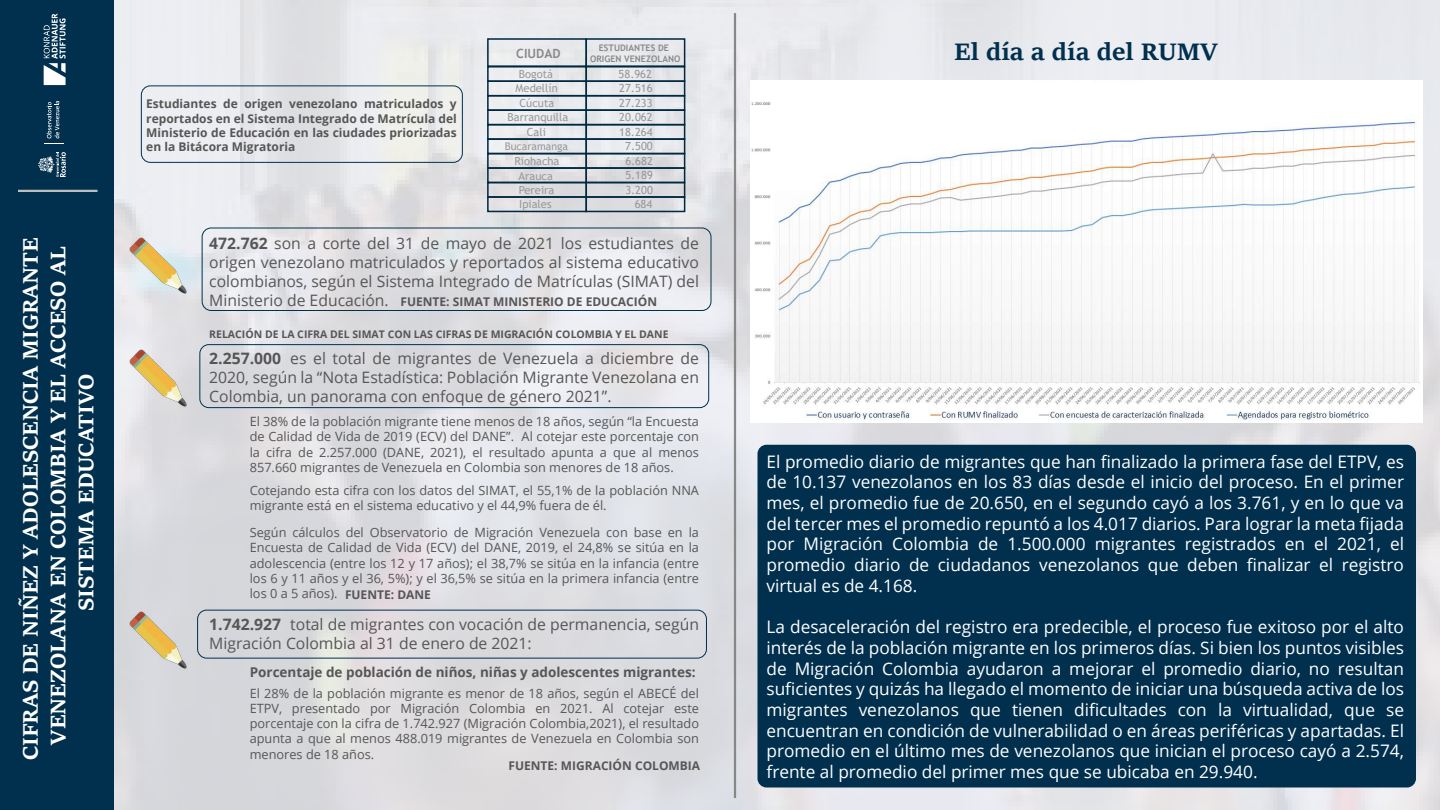
<style>
.page{position:relative;width:1440px;height:810px;background:#fff}
.page>*{position:absolute;margin:0;border:0;box-sizing:border-box;transform-origin:0 0}
.t1{font:700 26.25px "Sitka Subheading";color:#00304e}
.t2{font:700 23.25px/27.9px "Sitka Subheading";color:#fff;text-align:center}
.t3{font:17.25px/20.7px "Open Sans";color:#fff;text-align:justify}
.t4{font:15.75px/18.9px "Open Sans";color:#565656;text-align:justify}
.t5{font:700 13.5px "Open Sans";color:#565656}
.t6{font:12.75px/15.3px "Open Sans";color:#565656;text-align:justify}
.t7{font:700 12.75px "Trebuchet MS";color:#898989}
.t8{font:700 12px/14.4px "Open Sans";color:#565656;text-align:justify}
.t9{font:11.18px/14.5px "Trebuchet MS";color:#999;text-align:center}
.t10{font:10.57px "Trebuchet MS";color:#999}
.t11{font:700 10.5px "Open Sans";color:#565656}
.t12{font:700 9px "Trebuchet MS";color:#898989}
.s1{font-weight:700}
</style>
<div class="page">
<img style="left:113px;top:0;width:1327px;height:810px">
<div style="left:0;top:0;width:113px;height:810px;background:#00304e"></div>
<img style="left:751px;top:80px;width:671px;height:343px">
<div style="left:1024px;top:83px;width:130px;height:25px;background:#fff;border-radius:9px"></div>
<svg style="left:44px;top:14px;width:22px;height:71px"></svg>
<svg style="left:44px;top:101px;width:19px;height:43px"></svg>
<svg style="left:38px;top:152px;width:28px;height:25px"></svg>
<hr style="left:18px;top:190px;width:80px;height:2px;background:#bbbdbf">
<div style="left:202px;top:228px;width:509px;height:83px;border:1px solid #00304e;border-radius:9px"></div>
<div style="left:141px;top:86px;width:322px;height:77px;border:1px solid #00304e;border-radius:9px"></div>
<div style="left:200px;top:344px;width:509px;height:64px;border:1px solid #00304e;border-radius:9px"></div>
<div style="left:197px;top:610px;width:510px;height:48px;border:1px solid #00304e;border-radius:9px"></div>
<img style="left:129px;top:237px;width:58px;height:58px">
<img style="left:129px;top:350px;width:58px;height:57px">
<img style="left:129px;top:611px;width:58px;height:58px">
<hr style="left:734px;top:13px;width:2px;height:785px;background:#878787">
<div style="left:758px;top:445px;width:658px;height:343px;background:#00304e;border-radius:9px"></div>
<div style="left:487px;top:80px;width:100px;height:16px;border:2px solid #002a42"></div>
<div style="left:585px;top:80px;width:100px;height:16px;border:2px solid #002a42"></div>
<div style="left:487px;top:95px;width:100px;height:16px;border:2px solid #002a42"></div>
<div style="left:585px;top:95px;width:100px;height:16px;border:2px solid #002a42"></div>
<div style="left:487px;top:109px;width:100px;height:16px;border:2px solid #002a42"></div>
<div style="left:585px;top:109px;width:100px;height:16px;border:2px solid #002a42"></div>
<div style="left:487px;top:124px;width:100px;height:16px;border:2px solid #002a42"></div>
<div style="left:585px;top:124px;width:100px;height:16px;border:2px solid #002a42"></div>
<div style="left:487px;top:138px;width:100px;height:16px;border:2px solid #002a42"></div>
<div style="left:585px;top:138px;width:100px;height:16px;border:2px solid #002a42"></div>
<div style="left:487px;top:153px;width:100px;height:16px;border:2px solid #002a42"></div>
<div style="left:585px;top:153px;width:100px;height:16px;border:2px solid #002a42"></div>
<div style="left:487px;top:167px;width:100px;height:16px;border:2px solid #002a42"></div>
<div style="left:585px;top:167px;width:100px;height:16px;border:2px solid #002a42"></div>
<div style="left:487px;top:182px;width:100px;height:16px;border:2px solid #002a42"></div>
<div style="left:585px;top:182px;width:100px;height:16px;border:2px solid #002a42"></div>
<div style="left:487px;top:196px;width:100px;height:16px;border:2px solid #002a42"></div>
<div style="left:585px;top:196px;width:100px;height:16px;border:2px solid #002a42"></div>
<div style="left:487px;top:38px;width:100px;height:29px;border:2px solid #002a42"></div>
<div style="left:585px;top:38px;width:100px;height:29px;border:2px solid #002a42"></div>
<h2 class="t2" style="left:15px;top:760px;width:525px;rotate:-90deg">CIFRAS DE NIÑEZ Y ADOLESCENCIA MIGRANTE<br>VENEZOLANA EN COLOMBIA Y EL ACCESO AL<br>SISTEMA EDUCATIVO</h2>
<p class="t12" style="left:599px;top:42px;width:72px">ESTUDIANTES DE</p>
<p class="t7" style="left:516px;top:46px;width:46px">CIUDAD</p>
<p class="t12" style="left:590px;top:53px;width:92px">ORIGEN VENEZOLANO</p>
<p class="t8" style="left:146px;top:96px;width:312px">Estudiantes de origen venezolano matriculados y reportados en el Sistema Integrado de Matrícula del Ministerio de Educación en las ciudades priorizadas en la Bitácora Migratoria</p>
<p class="t9" style="left:519px;top:66px;width:36px">Bogotá</p>
<p class="t9" style="left:516px;top:81px;width:44px">Medellín</p>
<p class="t9" style="left:520px;top:95px;width:36px">Cúcuta</p>
<p class="t9" style="left:508px;top:110px;width:62px">Barranquilla</p>
<p class="t9" style="left:527px;top:124px;width:21px">Cali</p>
<p class="t10" style="left:505px;top:140px;width:65px">Bucaramanga</p>
<p class="t9" style="left:514px;top:153px;width:47px;line-height:14.8px">Riohacha<br>Arauca</p>
<p class="t9" style="left:519px;top:183px;width:37px">Pereira</p>
<p class="t9" style="left:519px;top:197px;width:34px">Ipiales</p>
<p class="t9" style="left:619px;top:67px;width:35px">58.962</p>
<p class="t9" style="left:619px;top:81px;width:35px;text-align:right">27.516<br>27.233<br>20.062<br>18.264<br>7.500<br>6.682<br>5.189<br>3.200<br>684</p>
<p class="t4" style="left:209px;top:234px;width:491px"><span class="s1">472.762</span> son a corte del 31 de mayo de 2021 los estudiantes de origen venezolano matriculados y reportados al sistema educativo colombianos, según el Sistema Integrado de Matrículas (SIMAT) del Ministerio de Educación.</p>
<p class="t8" style="left:400px;top:294px;width:258px">FUENTE: SIMAT MINISTERIO DE EDUCACIÓN</p>
<p class="t11" style="left:209px;top:327px;width:461px">RELACIÓN DE LA CIFRA DEL SIMAT CON LAS CIFRAS DE MIGRACIÓN COLOMBIA Y EL DANE</p>
<p class="t4" style="left:209px;top:348px;width:491px"><span class="s1">2.257.000</span> es el total de migrantes de Venezuela a diciembre de 2020, según la “Nota Estadística: Población Migrante Venezolana en Colombia, un panorama con enfoque de género 2021”.</p>
<p class="t6" style="left:250px;top:413px;width:451px">El 38% de la población migrante tiene menos de 18 años, según “la Encuesta de Calidad de Vida de 2019 (ECV) del DANE”. Al cotejar este porcentaje con la cifra de 2.257.000 (DANE, 2021), el resultado apunta a que al menos 857.660 migrantes de Venezuela en Colombia son menores de 18 años.</p>
<p class="t6" style="left:250px;top:482px;width:451px">Cotejando esta cifra con los datos del SIMAT, el 55,1% de la población NNA migrante está en el sistema educativo y el 44,9% fuera de él.</p>
<p class="t6" style="left:250px;top:524px;width:451px">Según cálculos del Observatorio de Migración Venezuela con base en la Encuesta de Calidad de Vida (ECV) del DANE, 2019, el 24,8% se sitúa en la adolescencia (entre los 12 y 17 años); el 38,7% se sitúa en la infancia (entre los 6 y 11 años y el 36, 5%); y el 36,5% se sitúa en la primera infancia (entre los 0 a 5 años).</p>
<p class="t8" style="left:345px;top:587px;width:87px">FUENTE: DANE</p>
<p class="t4" style="left:209px;top:615px;width:491px"><span class="s1">1.742.927</span> total de migrantes con vocación de permanencia, según<br>Migración Colombia al 31 de enero de 2021:</p>
<p class="t5" style="left:250px;top:663px;width:447px">Porcentaje de población de niños, niñas y adolescentes migrantes:</p>
<p class="t6" style="left:250px;top:685px;width:451px">El 28% de la población migrante es menor de 18 años, según el ABECÉ del ETPV, presentado por Migración Colombia en 2021. Al cotejar este porcentaje con la cifra de 1.742.927 (Migración Colombia,2021), el resultado apunta a que al menos 488.019 migrantes de Venezuela en Colombia son menores de 18 años.</p>
<p class="t8" style="left:508px;top:758px;width:193px">FUENTE: MIGRACIÓN COLOMBIA</p>
<h1 class="t1" style="left:954px;top:32px;width:265px">El día a día del RUMV</h1>
<p class="t3" style="left:766px;top:451px;width:639px">El promedio diario de migrantes que han finalizado la primera fase del ETPV, es de 10.137 venezolanos en los 83 días desde el inicio del proceso. En el primer mes, el promedio fue de 20.650, en el segundo cayó a los 3.761, y en lo que va del tercer mes el promedio repuntó a los 4.017 diarios. Para lograr la meta fijada por Migración Colombia de 1.500.000 migrantes registrados en el 2021, el promedio diario de ciudadanos venezolanos que deben finalizar el registro virtual es de 4.168.</p>
<p class="t3" style="left:766px;top:616px;width:639px">La desaceleración del registro era predecible, el proceso fue exitoso por el alto interés de la población migrante en los primeros días. Si bien los puntos visibles de Migración Colombia ayudaron a mejorar el promedio diario, no resultan suficientes y quizás ha llegado el momento de iniciar una búsqueda activa de los migrantes venezolanos que tienen dificultades con la virtualidad, que se encuentran en condición de vulnerabilidad o en áreas periféricas y apartadas. El promedio en el último mes de venezolanos que inician el proceso cayó a 2.574, frente al promedio del primer mes que se ubicaba en 29.940.</p>
</div>
